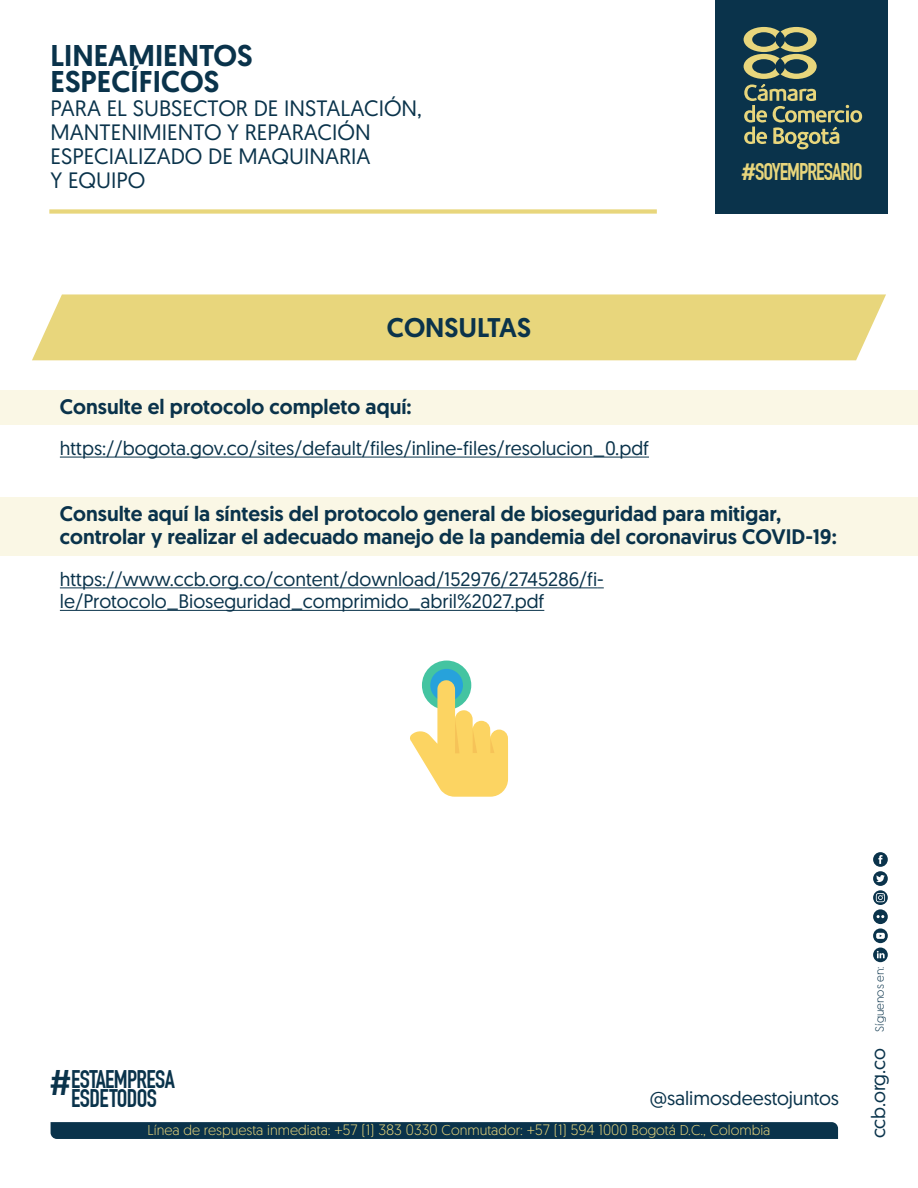
<style>
.page{position:relative;width:918px;height:1188px;background:#fff}
.page>*{position:absolute;margin:0;border:0;box-sizing:border-box;transform-origin:0 0}
.t1{font:500 30px/25.7px "Geomanist";color:#0a334b}
.t2{font:500 27px "Geomanist";color:#0a334b}
.t3{font:700 24.9px/19.5px "DIN Condensed";letter-spacing:-.025em;color:#0a334b;text-align:center}
.t4{font:700 23.7px "DIN Condensed";letter-spacing:-.045em;color:#e8d67c}
.t5{font:22.2px/24px "Geomanist";color:#0a334b}
.t6{font:500 21px/22.5px "Geomanist";color:#0a334b}
.t7{font:19.5px/22.5px "Geomanist";color:#0a334b}
.t8{font:300 14.25px "Geomanist";color:#e8d67c}
.t9{font:300 11.85px "Geomanist";color:#0a334b}
.s1{font-family:"Geomanist";font-weight:500}
.s2{font-family:"DIN Pro";font-weight:500;font-size:34.95px}
.s3{font-size:15px}
</style>
<div class="page">
<div style="left:0;top:390px;width:918px;height:35px;background:#faf7e5"></div>
<hr style="left:60px;top:457px;width:589px;height:1px;background:#0a334b">
<div style="left:0;top:497px;width:918px;height:59px;background:#faf7e5"></div>
<hr style="left:60px;top:587px;width:537px;height:1px;background:#0a334b">
<hr style="left:60px;top:610px;width:484px;height:1px;background:#0a334b">
<div style="left:51px;top:1122px;width:787px;height:17px;background:#0a334b"></div>
<div style="left:715px;top:0;width:173px;height:213px;background:#0a334b"></div>
<svg style="left:744px;top:27px;width:118px;height:122px"></svg>
<div style="left:49px;top:209px;width:608px;height:5px;background:#e8d67c"></div>
<svg style="left:873px;top:852px;width:15px;height:110px"></svg>
<div style="left:32px;top:294px;width:854px;height:66px;background:#e8d67c"></div>
<div style="left:422px;top:661px;width:49px;height:49px;background:#44c4a1;border-radius:50%"></div>
<div style="left:430px;top:669px;width:33px;height:33px;background:#27a2db;border-radius:50%"></div>
<svg style="left:410px;top:680px;width:98px;height:117px"></svg>
<h1 class="t1" style="left:51px;top:42px;width:204px">LINEAMIENTOS<br>ESPECÍFICOS</h1>
<p class="t5" style="left:51px;top:95px;width:373px">PARA EL SUBSECTOR DE INSTALACIÓN,<br>MANTENIMIENTO Y REPARACIÓN<br>ESPECIALIZADO DE MAQUINARIA<br>Y EQUIPO</p>
<h2 class="t2" style="left:387px;top:309px;width:146px">CONSULTAS</h2>
<p class="t6" style="left:60px;top:396px;width:353px">Consulte el protocolo completo aquí:</p>
<p class="t7" style="left:60px;top:436px;width:591px">https://bogota.gov.co/sites/default/files/inline-files/resolucion_0.pdf</p>
<p class="t4" style="left:741px;top:157px;width:123px"><span class="s1">#</span>SOYEMPRESARIO</p>
<p class="t6" style="left:60px;top:502px;width:778px">Consulte aquí la síntesis del protocolo general de bioseguridad para mitigar, controlar y realizar el adecuado manejo de la pandemia del coronavirus COVID-19:</p>
<p class="t7" style="left:60px;top:567px;width:545px">https://www.ccb.org.co/content/download/152976/2745286/fi&shy;le/Protocolo_Bioseguridad_comprimido_abril%2027.pdf</p>
<p class="t3" style="left:48px;top:1069px;width:128px"><span class="s2">#</span>ESTAEMPRESA<br>ESDETODOS</p>
<p class="t7" style="left:650px;top:1086px;width:191px">@salimosdeestojuntos</p>
<p class="t8" style="left:148px;top:1121px;width:624px">Línea de respuesta inmediata: <span class="s3">+57 (1) 383 0330</span> Conmutador: <span class="s3">+57 (1) 594 1000</span> Bogotá D.C., Colombia</p>
<p class="t9" style="left:872px;top:1032px;width:66px;rotate:-90deg">Síguenos en:</p>
<p class="t7" style="left:866px;top:1138px;width:92px;rotate:-90deg">ccb.org.co</p>
</div>
